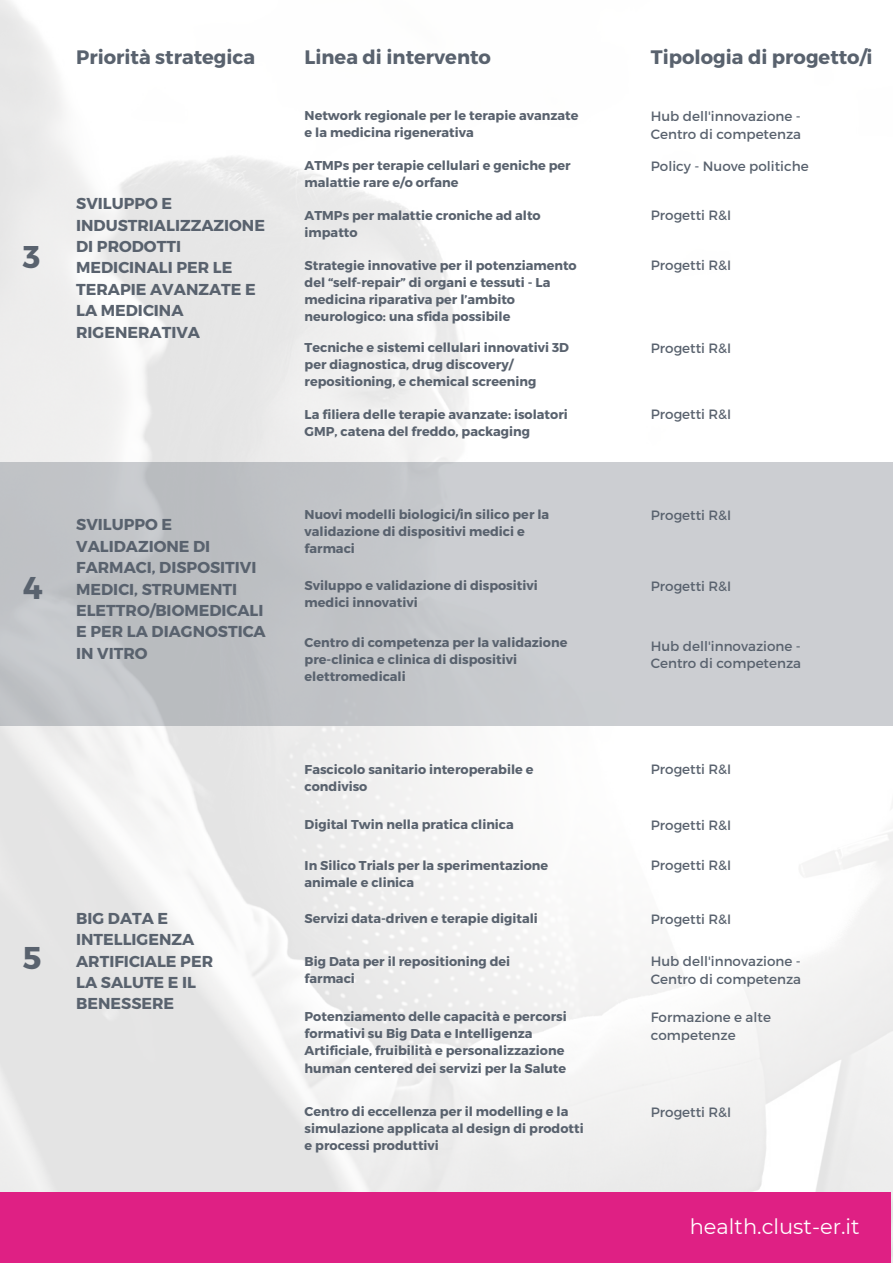
<style>
.page{position:relative;width:893px;height:1264px;background:#fff}
.page>*{position:absolute;margin:0;border:0;box-sizing:border-box;transform-origin:0 0}
.t1{font:700 31.5px "Montserrat";color:#59626e}
.t2{font:21px "Montserrat";color:#fff}
.t3{font:700 19.5px "Montserrat";color:#59626e}
.t4{font:700 15.75px/21.3px "Montserrat";color:#59626e}
.t5{font:13.5px/18px "Montserrat";color:#59626e}
.t6{font:700 12.75px/17.1px "Montserrat";color:#59626e}
</style>
<div class="page">
<img style="left:0;top:0;width:892px;height:1262px">
<div style="left:0;top:1192px;width:890px;height:70px;background:#df2084"></div>
<div style="left:0;top:462px;width:892px;height:264px;background:linear-gradient(to right,#bcbfc2,#cfd1d5)"></div>
<h1 class="t1" style="left:23px;top:236px;width:19px">3</h1>
<h1 class="t1" style="left:23px;top:567px;width:21px">4</h1>
<h1 class="t1" style="left:23px;top:937px;width:20px">5</h1>
<h3 class="t3" style="left:76px;top:44px;width:180px">Priorità strategica</h3>
<h3 class="t3" style="left:304px;top:44px;width:188px">Linea di intervento</h3>
<h3 class="t3" style="left:650px;top:44px;width:223px">Tipologia di progetto/i</h3>
<p class="t6" style="left:304px;top:107px;width:275px">Network regionale per le terapie avanzate e la medicina rigenerativa</p>
<p class="t5" style="left:650px;top:106px;width:152px">Hub dell'innovazione -<br>Centro di competenza</p>
<p class="t6" style="left:304px;top:156px;width:268px">ATMPs per terapie cellulari e geniche per malattie rare e/o orfane</p>
<p class="t5" style="left:650px;top:156px;width:159px">Policy - Nuove politiche</p>
<p class="t4" style="left:76px;top:192px;width:190px">SVILUPPO E<br>INDUSTRIALIZZAZIONE<br>DI PRODOTTI<br>MEDICINALI PER LE<br>TERAPIE AVANZATE E<br>LA MEDICINA<br>RIGENERATIVA</p>
<p class="t6" style="left:304px;top:206px;width:238px">ATMPs per malattie croniche ad alto impatto</p>
<p class="t5" style="left:650px;top:206px;width:82px">Progetti R&amp;I</p>
<p class="t6" style="left:304px;top:256px;width:274px">Strategie innovative per il potenziamento del “self-repair” di organi e tessuti - La medicina riparativa per l’ambito neurologico: una sfida possibile</p>
<p class="t5" style="left:650px;top:256px;width:82px">Progetti R&amp;I</p>
<p class="t6" style="left:304px;top:338px;width:266px">Tecniche e sistemi cellulari innovativi 3D per diagnostica, drug discovery/ repositioning, e chemical screening</p>
<p class="t5" style="left:650px;top:338px;width:82px">Progetti R&amp;I</p>
<p class="t6" style="left:304px;top:405px;width:265px">La filiera delle terapie avanzate: isolatori<br>GMP, catena del freddo, packaging</p>
<p class="t5" style="left:650px;top:405px;width:82px">Progetti R&amp;I</p>
<p class="t4" style="left:76px;top:513px;width:191px">SVILUPPO E<br>VALIDAZIONE DI<br>FARMACI, DISPOSITIVI<br>MEDICI, STRUMENTI<br>ELETTRO/BIOMEDICALI<br>E PER LA DIAGNOSTICA<br>IN VITRO</p>
<p class="t6" style="left:304px;top:505px;width:246px">Nuovi modelli biologici/in silico per la validazione di dispositivi medici e farmaci</p>
<p class="t6" style="left:304px;top:576px;width:235px">Sviluppo e validazione di dispositivi medici innovativi</p>
<p class="t6" style="left:304px;top:633px;width:264px">Centro di competenza per la validazione pre-clinica e clinica di dispositivi elettromedicali</p>
<p class="t6" style="left:304px;top:760px;width:230px">Fascicolo sanitario interoperabile e condiviso</p>
<p class="t5" style="left:650px;top:505px;width:82px">Progetti R&amp;I</p>
<p class="t5" style="left:650px;top:576px;width:82px">Progetti R&amp;I</p>
<p class="t5" style="left:650px;top:636px;width:152px">Hub dell'innovazione -<br>Centro di competenza</p>
<p class="t5" style="left:650px;top:759px;width:82px">Progetti R&amp;I</p>
<p class="t4" style="left:76px;top:906px;width:138px">BIG DATA E<br>INTELLIGENZA<br>ARTIFICIALE PER<br>LA SALUTE E IL<br>BENESSERE</p>
<p class="t6" style="left:304px;top:815px;width:211px">Digital Twin nella pratica clinica</p>
<p class="t5" style="left:650px;top:815px;width:82px">Progetti R&amp;I</p>
<p class="t5" style="left:650px;top:856px;width:82px">Progetti R&amp;I</p>
<p class="t6" style="left:304px;top:856px;width:245px">In Silico Trials per la sperimentazione animale e clinica</p>
<p class="t6" style="left:304px;top:909px;width:235px">Servizi data-driven e terapie digitali</p>
<p class="t6" style="left:304px;top:952px;width:207px">Big Data per il repositioning dei farmaci</p>
<p class="t6" style="left:304px;top:1007px;width:263px">Potenziamento delle capacità e percorsi formativi su Big Data e Intelligenza Artificiale, fruibilità e personalizzazione human centered dei servizi per la Salute</p>
<p class="t6" style="left:304px;top:1102px;width:280px">Centro di eccellenza per il modelling e la simulazione applicata al design di prodotti e processi produttivi</p>
<p class="t5" style="left:650px;top:909px;width:82px">Progetti R&amp;I</p>
<p class="t5" style="left:650px;top:951px;width:152px">Hub dell'innovazione -<br>Centro di competenza</p>
<p class="t5" style="left:650px;top:1007px;width:122px">Formazione e alte competenze</p>
<p class="t5" style="left:650px;top:1102px;width:82px">Progetti R&amp;I</p>
<h2 class="t2" style="left:689px;top:1213px;width:172px">health.clust-er.it</h2>
</div>
